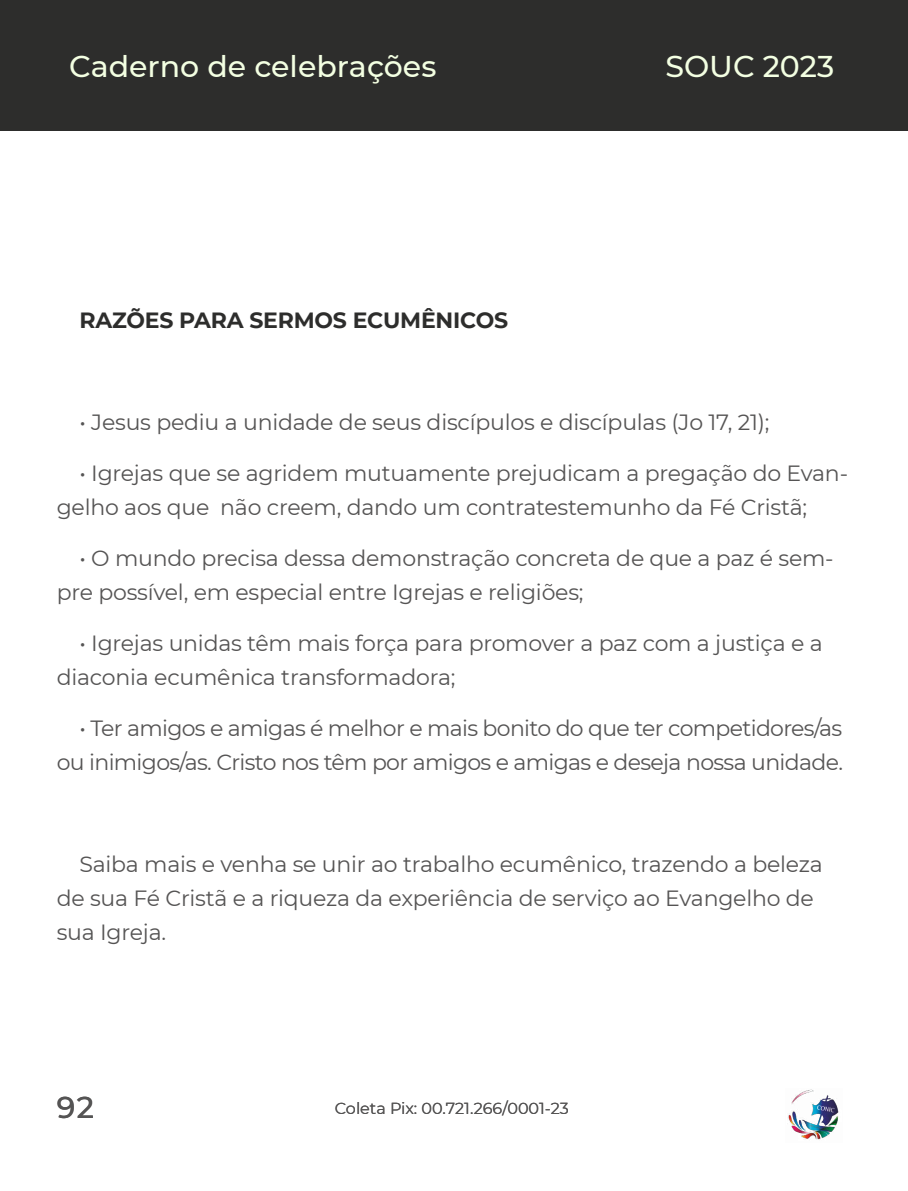
<style>
.page{position:relative;width:908px;height:1191px;background:#fff}
.page>*{position:absolute;margin:0;border:0;box-sizing:border-box;transform-origin:0 0}
.t1{font:500 30px "Montserrat";color:#f3ffe2}
.t2{font:500 30px "Montserrat";color:#555454}
.t3{font:22px/34px "Montserrat";letter-spacing:-.01em;color:#555454}
.t4{font:22px/34px "Montserrat";letter-spacing:-.03em;color:#555454;text-align:right}
.t5{font:700 22px "Montserrat";letter-spacing:-.01em;color:#2d2d2c}
.t6{font:16px "Montserrat";color:#555454}
</style>
<div class="page">
<div style="left:0;top:0;width:907px;height:130px;background:#2d2d2c"></div>
<hr style="left:907px;top:0;width:1px;height:130px;background:#2d2d2c">
<img style="left:788px;top:1089px;width:51px;height:51px">
<h1 class="t1" style="left:69px;top:46px;width:368px">Caderno de celebrações</h1>
<h1 class="t1" style="left:665px;top:46px;width:170px">SOUC 2023</h1>
<p class="t5" style="left:79px;top:304px;width:430px">RAZÕES PARA SERMOS ECUMÊNICOS</p>
<p class="t3" style="left:79px;top:404px;width:691px">• Jesus pediu a unidade de seus discípulos e discípulas (Jo 17, 21);</p>
<p class="t3" style="left:57px;top:455px;width:792px;text-indent:23px">• Igrejas que se agridem mutuamente prejudicam a pregação do Evan&shy;gelho aos que não creem, dando um contratestemunho da Fé Cristã;</p>
<p class="t3" style="left:57px;top:540px;width:778px;text-indent:23px">• O mundo precisa dessa demonstração concreta de que a paz é sem&shy;pre possível, em especial entre Igrejas e religiões;</p>
<p class="t3" style="left:57px;top:625px;width:767px;text-indent:23px">• Igrejas unidas têm mais força para promover a paz com a justiça e a diaconia ecumênica transformadora;</p>
<p class="t4" style="left:57px;top:710px;width:787px">• Ter amigos e amigas é melhor e mais bonito do que ter competidores/as ou inimigos/as. Cristo nos têm por amigos e amigas e deseja nossa unidade.</p>
<p class="t3" style="left:57px;top:846px;width:767px;text-indent:23px">Saiba mais e venha se unir ao trabalho ecumênico, trazendo a beleza de sua Fé Cristã e a riqueza da experiência de serviço ao Evangelho de sua Igreja.</p>
<h1 class="t2" style="left:57px;top:1086px;width:39px">92</h1>
<p class="t6" style="left:334px;top:1097px;width:235px">Coleta Pix: 00.721.266/0001-23</p>
</div>
